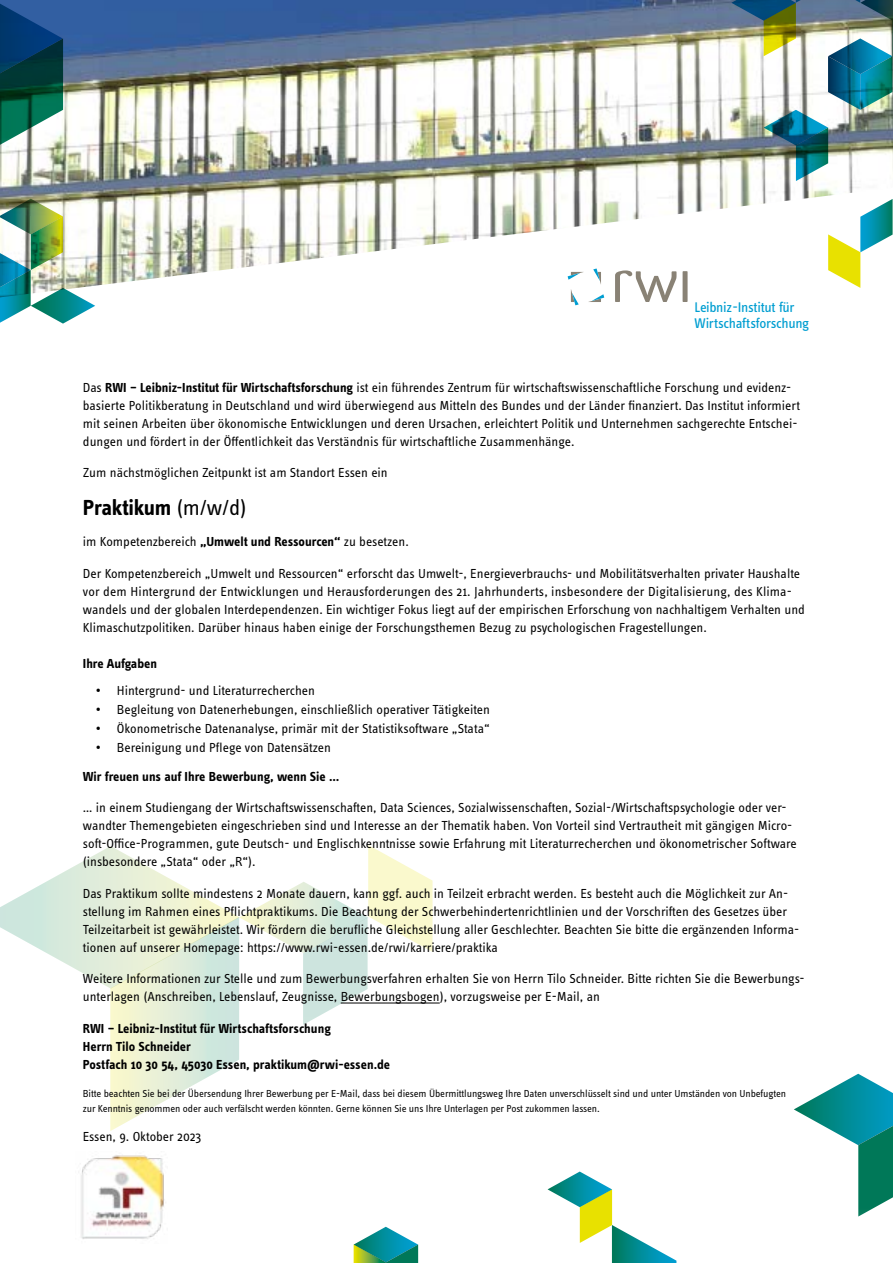
<style>
.page{position:relative;width:893px;height:1263px;background:#fff}
.page>*{position:absolute;margin:0;border:0;box-sizing:border-box;transform-origin:0 0}
.t1{font:700 22.5px "Info OT Text";letter-spacing:-.015em;color:#000}
.t2{font:14.55px/16.2px "Info OT Text";letter-spacing:-.025em;color:#009ed1}
.t3{font:13.5px/18px "Info OT Text";color:#000}
.t4{font:700 13.5px/18px "Info OT Text";color:#000}
.t5{font:10.5px/15px "Info OT Text";letter-spacing:-.01em;color:#000}
.s1{font-weight:700}
.s2{font-weight:400}
</style>
<div class="page">
<img style="left:0;top:0;width:859px;height:306px">
<svg style="left:568px;top:272px;width:16px;height:8px"></svg>
<svg style="left:571px;top:289px;width:8px;height:16px"></svg>
<svg style="left:593px;top:269px;width:8px;height:16px"></svg>
<svg style="left:588px;top:294px;width:16px;height:8px"></svg>
<div style="left:683px;top:271px;width:5px;height:31px;background:#898275"></div>
<svg style="left:615px;top:270px;width:61px;height:32px"></svg>
<svg style="left:0;top:845px;width:433px;height:286px"></svg>
<svg style="left:548px;top:1171px;width:128px;height:92px"></svg>
<svg style="left:794px;top:1074px;width:99px;height:142px"></svg>
<svg style="left:0;top:3px;width:63px;height:143px"></svg>
<svg style="left:354px;top:1227px;width:64px;height:36px"></svg>
<img style="left:0;top:199px;width:95px;height:125px">
<svg style="left:828px;top:199px;width:65px;height:89px"></svg>
<img style="left:731px;top:0;width:162px;height:181px">
<img style="left:81px;top:1155px;width:83px;height:84px">
<hr style="left:341px;top:1003px;width:99px;height:1px;background:#000">
<p class="t2" style="left:695px;top:299px;width:116px">Leibniz-Institut für<br>Wirtschaftsforschung</p>
<p class="t3" style="left:83px;top:378px;width:718px">Das <span class="s1">RWI – Leibniz-Institut für Wirtschaftsforschung</span> ist ein führendes Zentrum für wirtschaftswissenschaftliche Forschung und evidenz&shy;basierte Politikberatung in Deutschland und wird überwiegend aus Mitteln des Bundes und der Länder finanziert. Das Institut informiert mit seinen Arbeiten über ökonomische Entwicklungen und deren Ursachen, erleichtert Politik und Unternehmen sachgerechte Entschei&shy;dungen und fördert in der Öffentlichkeit das Verständnis für wirtschaftliche Zusammenhänge.</p>
<p class="t3" style="left:83px;top:463px;width:306px">Zum nächstmöglichen Zeitpunkt ist am Standort Essen ein</p>
<h1 class="t1" style="left:83px;top:493px;width:165px">Praktikum <span class="s2">(m/w/d)</span></h1>
<p class="t3" style="left:83px;top:532px;width:327px">im Kompetenzbereich <span class="s1">„Umwelt und Ressourcen“</span> zu besetzen.</p>
<p class="t3" style="left:83px;top:564px;width:724px">Der Kompetenzbereich „Umwelt und Ressourcen“ erforscht das Umwelt-, Energieverbrauchs- und Mobilitätsverhalten privater Haushalte vor dem Hintergrund der Entwicklungen und Herausforderungen des 21. Jahrhunderts, insbesondere der Digitalisierung, des Klima&shy;wandels und der globalen Interdependenzen. Ein wichtiger Fokus liegt auf der empirischen Erforschung von nachhaltigem Verhalten und Klimaschutzpolitiken. Darüber hinaus haben einige der Forschungsthemen Bezug zu psychologischen Fragestellungen.</p>
<p class="t4" style="left:83px;top:654px;width:76px">Ihre Aufgaben</p>
<p class="t3" style="left:96px;top:681px;width:221px">• Hintergrund- und Literaturrecherchen</p>
<p class="t3" style="left:96px;top:700px;width:396px">• Begleitung von Datenerhebungen, einschließlich operativer Tätigkeiten</p>
<p class="t3" style="left:96px;top:719px;width:396px">• Ökonometrische Datenanalyse, primär mit der Statistiksoftware „Stata“</p>
<p class="t3" style="left:96px;top:739px;width:237px">• Bereinigung und Pflege von Datensätzen</p>
<p class="t4" style="left:83px;top:767px;width:258px">Wir freuen uns auf Ihre Bewerbung, wenn Sie …</p>
<p class="t3" style="left:83px;top:798px;width:715px">… in einem Studiengang der Wirtschaftswissenschaften, Data Sciences, Sozialwissenschaften, Sozial-/Wirtschaftspsychologie oder ver&shy;wandter Themengebieten eingeschrieben sind und Interesse an der Thematik haben. Von Vorteil sind Vertrautheit mit gängigen Micro&shy;soft-Office-Programmen, gute Deutsch- und Englischkenntnisse sowie Erfahrung mit Literaturrecherchen und ökonometrischer Software (insbesondere „Stata“ oder „R“).</p>
<p class="t3" style="left:83px;top:884px;width:718px">Das Praktikum sollte mindestens 2 Monate dauern, kann ggf. auch in Teilzeit erbracht werden. Es besteht auch die Möglichkeit zur An&shy;stellung im Rahmen eines Pflichtpraktikums. Die Beachtung der Schwerbehindertenrichtlinien und der Vorschriften des Gesetzes über Teilzeitarbeit ist gewährleistet. Wir fördern die berufliche Gleichstellung aller Geschlechter. Beachten Sie bitte die ergänzenden Informa&shy;tionen auf unserer Homepage: https://www.rwi-essen.de/rwi/karriere/praktika</p>
<p class="t3" style="left:83px;top:969px;width:723px">Weitere Informationen zur Stelle und zum Bewerbungsverfahren erhalten Sie von Herrn Tilo Schneider. Bitte richten Sie die Bewerbungs&shy;unterlagen (Anschreiben, Lebenslauf, Zeugnisse, Bewerbungsbogen), vorzugsweise per E-Mail, an</p>
<p class="t4" style="left:83px;top:1019px;width:309px">RWI – Leibniz-Institut für Wirtschaftsforschung<br>Herrn Tilo Schneider<br>Postfach 10 30 54, 45030 Essen, praktikum@rwi-essen.de</p>
<p class="t5" style="left:83px;top:1086px;width:705px">Bitte beachten Sie bei der Übersendung Ihrer Bewerbung per E-Mail, dass bei diesem Übermittlungsweg Ihre Daten unverschlüsselt sind und unter Umständen von Unbefugten zur Kenntnis genommen oder auch verfälscht werden könnten. Gerne können Sie uns Ihre Unterlagen per Post zukommen lassen.</p>
<p class="t3" style="left:83px;top:1127px;width:120px">Essen, 9. Oktober 2023</p>
</div>
